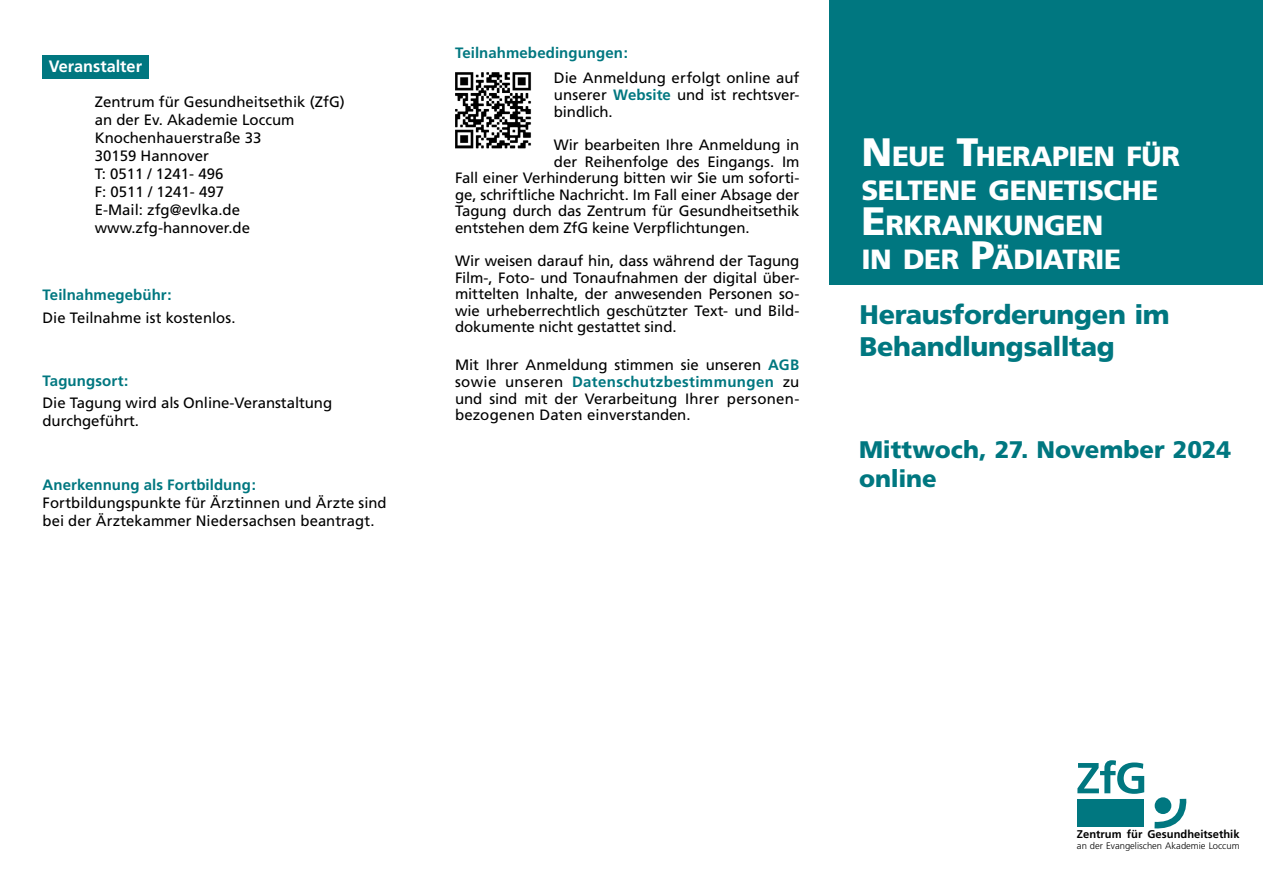
<style>
.page{position:relative;width:1263px;height:893px;background:#fff}
.page>*{position:absolute;margin:0;border:0;box-sizing:border-box;transform-origin:0 0}
.t1{font:900 27.75px/34.5px "Frutiger";letter-spacing:-.02em;color:#fff}
.t2{font:900 26.85px/32px "Frutiger";letter-spacing:-.01em;color:#007780}
.t3{font:900 24px "Frutiger";color:#007780}
.t4{font:700 16.5px "Frutiger";color:#fff}
.Fließtext{font:15px/16.6px "Frutiger";letter-spacing:-.005em;color:#000;text-align:justify}
.Programm{font:15px "Frutiger";letter-spacing:.005em;color:#000}
.Fließtext-2{font:700 15px "Frutiger";letter-spacing:.005em;color:#007780}
.t5{font:700 11.25px "Frutiger";color:#000}
.t6{font:300 9.45px "Frutiger";color:#000}
.s1{font-weight:700;color:#007780}
.s2{font-size:39.6px}
</style>
<div class="page">
<div style="left:829px;top:0;width:434px;height:285px;background:#007780"></div>
<svg style="left:1077px;top:760px;width:110px;height:69px"></svg>
<div style="left:43px;top:55px;width:106px;height:24px;background:#007780"></div>
<img style="left:455px;top:72px;width:77px;height:77px">
<p class="t4" style="left:49px;top:56px;width:95px">Veranstalter</p>
<p class="Fließtext" style="left:95px;top:94px;width:252px">Zentrum für Gesundheitsethik (ZfG)</p>
<p class="Fließtext" style="left:95px;top:112px;width:201px">an der Ev. Akademie Loccum</p>
<p class="Fließtext" style="left:95px;top:130px;width:168px">Knochenhauerstraße 33</p>
<p class="Fließtext" style="left:95px;top:148px;width:116px">30159 Hannover</p>
<p class="Fließtext" style="left:95px;top:166px;width:130px">T: 0511 / 1241- 496</p>
<p class="Fließtext" style="left:95px;top:184px;width:131px">F: 0511 / 1241- 497</p>
<p class="Fließtext" style="left:95px;top:202px;width:147px">E-Mail: zfg@evlka.de</p>
<p class="Fließtext" style="left:95px;top:220px;width:157px">www.zfg-hannover.de</p>
<p class="Fließtext-2" style="left:43px;top:286px;width:131px">Teilnahmegebühr:</p>
<p class="Programm" style="left:43px;top:309px;width:195px">Die Teilnahme ist kostenlos.</p>
<p class="Fließtext-2" style="left:43px;top:372px;width:87px">Tagungsort:</p>
<p class="Fließtext" style="left:43px;top:394px;width:291px;line-height:18px">Die Tagung wird als Online-Veranstaltung durchgeführt.</p>
<p class="Fließtext-2" style="left:43px;top:476px;width:215px">Anerkennung als Fortbildung:</p>
<p class="Programm" style="left:43px;top:494px;width:346px">Fortbildungspunkte für Ärztinnen und Ärzte sind</p>
<p class="Programm" style="left:43px;top:512px;width:333px">bei der Ärztekammer Niedersachsen beantragt.</p>
<p class="Fließtext-2" style="left:455px;top:44px;width:174px">Teilnahmebedingungen:</p>
<p class="Fließtext" style="left:554px;top:70px;width:247px">Die Anmeldung erfolgt online auf unserer <span class="s1">Website</span> und ist rechtsver&shy;bindlich.</p>
<p class="Fließtext" style="left:554px;top:137px;width:247px">Wir bearbeiten Ihre Anmeldung in</p>
<p class="Fließtext" style="left:554px;top:153px;width:247px">der Reihenfolge des Eingangs. Im</p>
<p class="Fließtext" style="left:455px;top:170px;width:346px">Fall einer Verhinderung bitten wir Sie um soforti-</p>
<p class="Fließtext" style="left:455px;top:186px;width:346px">ge, schriftliche Nachricht. Im Fall einer Absage der</p>
<p class="Fließtext" style="left:455px;top:203px;width:346px">Tagung durch das Zentrum für Gesundheitsethik</p>
<p class="Fließtext" style="left:455px;top:219px;width:296px">entstehen dem ZfG keine Verpflichtungen.</p>
<p class="Fließtext" style="left:455px;top:253px;width:346px">Wir weisen darauf hin, dass während der Tagung Film-, Foto- und Tonaufnahmen der digital über&shy;mittelten Inhalte, der anwesenden Personen so&shy;wie urheberrechtlich geschützter Text- und Bild&shy;dokumente nicht gestattet sind.</p>
<p class="Fließtext" style="left:455px;top:357px;width:346px">Mit Ihrer Anmeldung stimmen sie unseren <span class="s1">AGB </span>sowie unseren <span class="s1">Datenschutzbestimmungen</span> zu und sind mit der Verarbeitung Ihrer personen&shy;bezogenen Daten einverstanden.</p>
<p class="t1" style="left:861px;top:139px;width:320px"><span class="s2">N</span>EUE <span class="s2">T</span>HERAPIEN FÜR<br>SELTENE GENETISCHE<br><span class="s2">E</span> RKRANKUNGEN<br>IN DER <span class="s2">P</span>ÄDIATRIE</p>
<p class="t2" style="left:859px;top:299px;width:312px">Herausforderungen im<br>Behandlungsalltag</p>
<p class="t3" style="left:859px;top:435px;width:374px">Mittwoch, 27. November 2024</p>
<p class="t3" style="left:859px;top:464px;width:79px">online</p>
<p class="t5" style="left:1077px;top:828px;width:164px">Zentrum für Gesundheitsethik</p>
<p class="t6" style="left:1077px;top:840px;width:164px">an der Evangelischen Akademie Loccum</p>
</div>
